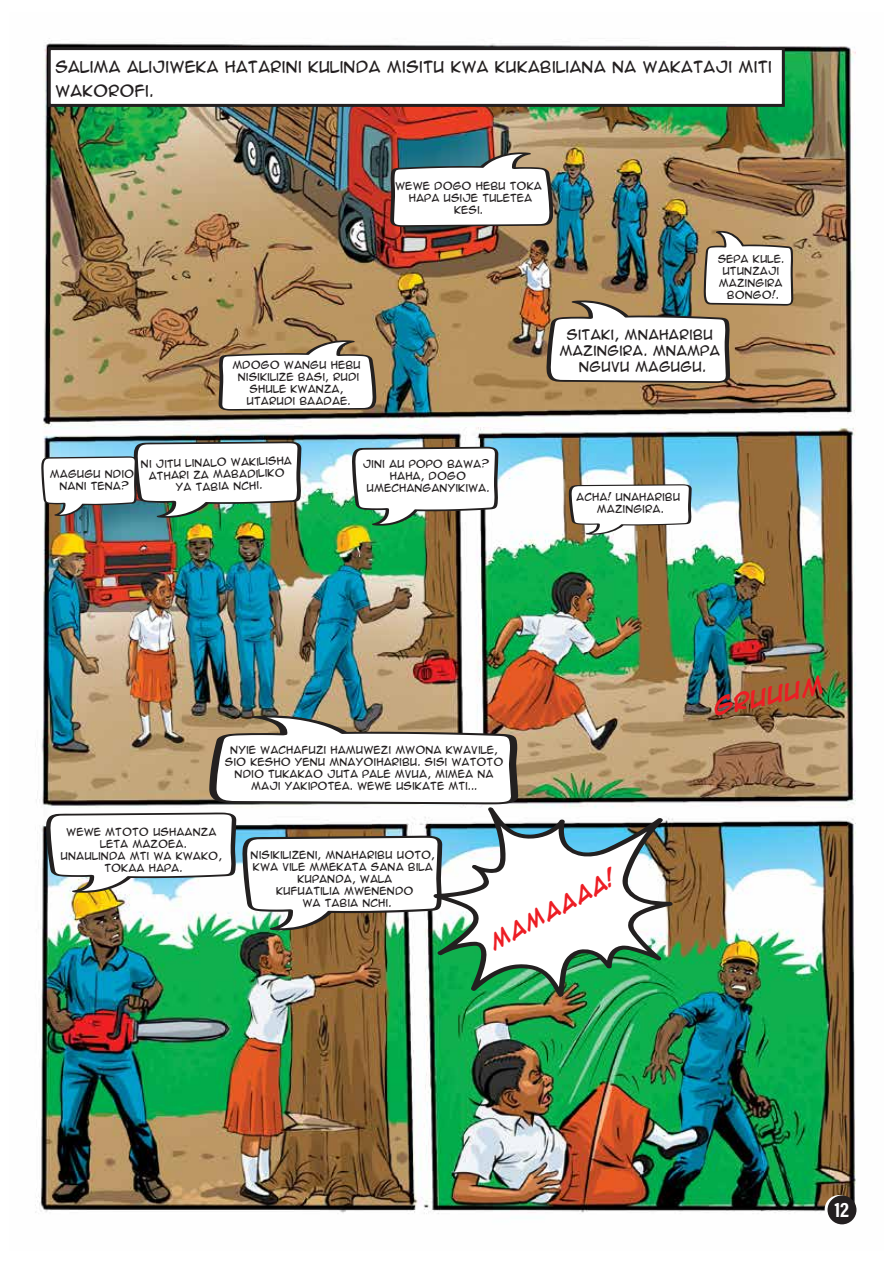
<style>
.page{position:relative;width:893px;height:1263px;background:#fff}
.page>*{position:absolute;margin:0;border:0;box-sizing:border-box;transform-origin:0 0}
.t1{font:700 19.95px "Anime Ace";color:#ed1d24}
.t2{font:700 18.3px "Anime Ace";color:#ed1d24}
.t3{font:15px/24px "Anime Ace";color:#231f20}
.t4{font:13.05px/15.8px "Anime Ace";color:#231f20;text-align:center}
.t5{font:10.05px/12px "Anime Ace";color:#231f20;text-align:center}
</style>
<div class="page">
<img style="left:35px;top:38px;width:822px;height:1187px">
<svg style="left:219px;top:340px;width:157px;height:71px"></svg>
<svg style="left:352px;top:447px;width:146px;height:79px"></svg>
<svg style="left:569px;top:484px;width:123px;height:51px"></svg>
<svg style="left:41px;top:441px;width:260px;height:78px"></svg>
<img style="left:390px;top:152px;width:403px;height:231px">
<img style="left:46px;top:715px;width:624px;height:280px">
<img style="left:433px;top:807px;width:239px;height:190px">
<div style="left:48px;top:47px;width:737px;height:60px;background:#fff;border:3px solid #231f20"></div>
<div style="left:825px;top:1195px;width:29px;height:29px;background:#fff;border-radius:50%"></div>
<div style="left:827px;top:1195px;width:29px;height:29px;background:#231f20;border-radius:50%"></div>
<h3 class="t3" style="left:55px;top:55px;width:718px">SALIMA ALIJIWEKA HATARINI KULINDA MISITU KWA KUKABILIANA NA WAKATAJI MITI<br>WAKOROFI.</h3>
<p class="t5" style="left:232px;top:359px;width:130px">MDOGO WANGU HEBU<br>NISIKILIZE BASI, RUDI<br>SHULE KWANZA,<br>UTARUDI BAADAE.</p>
<p class="t5" style="left:395px;top:180px;width:148px">WEWE DOGO HEBU TOKA<br>HAPA USIJE TULETEA<br>KESI.</p>
<p class="t5" style="left:718px;top:253px;width:68px">SEPA KULE.<br>UTUNZAJI<br>MAZINGIRA<br>BONGO!.</p>
<p class="t4" style="left:559px;top:327px;width:162px">SITAKI, MNAHARIBU<br>MAZINGIRA. MNAMPA<br>NGUVU MAGUGU.</p>
<p class="t5" style="left:141px;top:458px;width:153px;rotate:-1deg">NI JITU LINALO WAKILISHA<br>ATHARI ZA MABADILIKO<br>YA TABIA NCHI.</p>
<p class="t5" style="left:363px;top:458px;width:128px">JINI AU POPO BAWA?<br>HAHA, DOGO<br>UMECHANGANYIKIWA.</p>
<p class="t5" style="left:50px;top:468px;width:86px">MAGUGU NDIO<br>NANI TENA?</p>
<p class="t5" style="left:576px;top:491px;width:106px">ACHA! UNAHARIBU<br>MAZINGIRA.</p>
<p class="t5" style="left:225px;top:743px;width:280px">NYIE WACHAFUZI HAMUWEZI MWONA KWAVILE, SIO KESHO YENU MNAYOIHARIBU. SISI WATOTO NDIO TUKAKAO JUTA PALE MVUA, MIMEA NA MAJI YAKIPOTEA. WEWE USIKATE MTI...</p>
<h1 class="t1" style="left:711px;top:696px;width:114px;rotate:-12deg">GRUUUM</h1>
<p class="t5" style="left:61px;top:826px;width:163px">WEWE MTOTO USHAANZA<br>LETA MAZOEA.<br>UNAULINDA MTI WA KWAKO,<br>TOKAA HAPA.</p>
<p class="t5" style="left:251px;top:849px;width:186px">NISIKILIZENI, MNAHARIBU UOTO,</p>
<p class="t5" style="left:253px;top:861px;width:181px">KWA VILE MMEKATA SANA BILA</p>
<p class="t5" style="left:297px;top:873px;width:97px">KUPANDA, WALA</p>
<p class="t5" style="left:276px;top:885px;width:139px">KUFUATILIA MWENENDO</p>
<p class="t5" style="left:302px;top:897px;width:91px">WA TABIA NCHI.</p>
<h2 class="t2" style="left:485px;top:934px;width:144px;rotate:-29deg">Mamaaaa!</h2>
</div>
